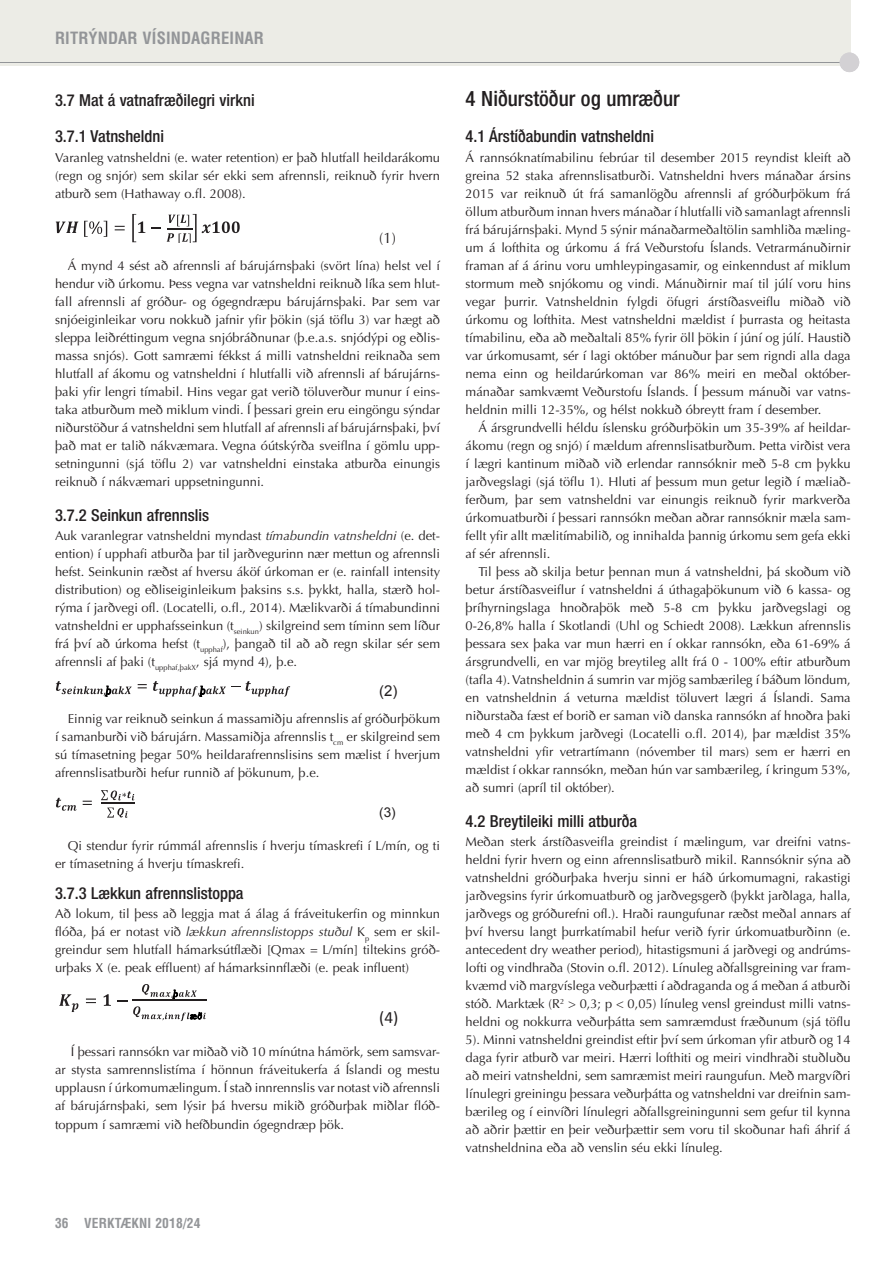
<style>
.page{position:relative;width:893px;height:1263px;background:#fff}
.page>*{position:absolute;margin:0;border:0;box-sizing:border-box;transform-origin:0 0}
.t1{font:500 condensed 21px "Helvetica Neue LT Std";color:#231f20}
.t2{font:17.25px "Calibri";color:#231f20}
.t3{font:500 condensed 16.5px/36px "Helvetica Neue LT Std";color:#231f20}
.t4{font:700 condensed 16.5px "Helvetica LT Std";letter-spacing:.01em;color:#939598}
.t5{font:15px "Optima";color:#231f20}
.t6{font:15px "Arial";color:#231f20}
.t7{font:700 condensed 13.5px "Helvetica LT Std";letter-spacing:.01em;color:#939598}
.t8{font:13.5px "Arial";color:#231f20}
.t9{font:12.9px/18px "Optima";color:#231f20;text-align:justify}
.s1{font-style:italic}
</style>
<div class="page">
<div style="left:0;top:0;width:850px;height:65px;background:#ecece6"></div>
<hr style="left:0;top:62px;width:850px;height:1px;background:#939598">
<div style="left:839px;top:53px;width:20px;height:19px;background:#d3d1d4;border-radius:50%"></div>
<svg style="left:56px;top:221px;width:22px;height:12px"></svg>
<svg style="left:84px;top:221px;width:23px;height:16px"></svg>
<svg style="left:115px;top:226px;width:10px;height:4px"></svg>
<svg style="left:132px;top:214px;width:13px;height:28px"></svg>
<svg style="left:151px;top:227px;width:10px;height:2px"></svg>
<svg style="left:167px;top:214px;width:29px;height:29px"></svg>
<svg style="left:202px;top:221px;width:38px;height:12px"></svg>
<svg style="left:56px;top:681px;width:76px;height:16px"></svg>
<svg style="left:138px;top:684px;width:9px;height:4px"></svg>
<svg style="left:153px;top:681px;width:137px;height:16px"></svg>
<svg style="left:56px;top:797px;width:21px;height:13px"></svg>
<svg style="left:83px;top:800px;width:9px;height:5px"></svg>
<svg style="left:101px;top:790px;width:33px;height:27px"></svg>
<svg style="left:59px;top:994px;width:19px;height:17px"></svg>
<svg style="left:86px;top:998px;width:10px;height:5px"></svg>
<svg style="left:103px;top:994px;width:7px;height:11px"></svg>
<svg style="left:117px;top:984px;width:89px;height:37px"></svg>
<p class="t4" style="left:55px;top:28px;width:210px">RITRÝNDAR VÍSINDAGREINAR</p>
<p class="t3" style="left:55px;top:82px;width:201px">3.7 Mat á vatnafræðilegri virkni<br>3.7.1 Vatnsheldni</p>
<p class="t9" style="left:55px;top:149px;width:386px">Varanleg vatnsheldni (e. water retention) er það hlutfall heildarákomu (regn og snjór) sem skilar sér ekki sem afrennsli, reiknuð fyrir hvern atburð sem (Hathaway o.fl. 2008).</p>
<p class="t5" style="left:379px;top:229px;width:18px">(1)</p>
<p class="t9" style="left:55px;top:257px;width:386px;text-indent:13px">Á mynd 4 sést að afrennsli af bárujárnsþaki (svört lína) helst vel í hendur við úrkomu. Þess vegna var vatnsheldni reiknuð líka sem hlut&shy;fall afrennsli af gróður- og ógegndræpu bárujárnsþaki. Þar sem var snjóeiginleikar voru nokkuð jafnir yfir þökin (sjá töflu 3) var hægt að sleppa leiðréttingum vegna snjóbráðnunar (þ.e.a.s. snjódýpi og eðlis&shy;massa snjós). Gott samræmi fékkst á milli vatnsheldni reiknaða sem hlutfall af ákomu og vatnsheldni í hlutfalli við afrennsli af bárujárns&shy;þaki yfir lengri tímabil. Hins vegar gat verið töluverður munur í eins&shy;taka atburðum með miklum vindi. Í þessari grein eru eingöngu sýndar niðurstöður á vatnsheldni sem hlutfall af afrennsli af bárujárnsþaki, því það mat er talið nákvæmara. Vegna óútskýrða sveiflna í gömlu upp&shy;setningunni (sjá töflu 2) var vatnsheldni einstaka atburða einungis reiknuð í nákvæmari uppsetningunni.</p>
<p class="t3" style="left:55px;top:496px;width:155px">3.7.2 Seinkun afrennslis</p>
<p class="t9" style="left:55px;top:527px;width:386px">Auk varanlegrar vatnsheldni myndast <span class="s1">tímabundin vatnsheldni</span> (e. det&shy;ention) í upphafi atburða þar til jarðvegurinn nær mettun og afrennsli hefst. Seinkunin ræðst af hversu áköf úrkoman er (e. rainfall intensity distribution) og eðliseiginleikum þaksins s.s. þykkt, halla, stærð hol&shy;rýma í jarðvegi ofl. (Locatelli, o.fl., 2014). Mælikvarði á tímabundinni vatnsheldni er upphafsseinkun (t<sub>seinkun</sub>) skilgreind sem tíminn sem líður frá því að úrkoma hefst (t<sub>upphaf</sub>), þangað til að að regn skilar sér sem afrennsli af þaki (t<sub>upphaf,þakX</sub>, sjá mynd 4), þ.e.</p>
<p class="t6" style="left:379px;top:681px;width:20px">(2)</p>
<p class="t9" style="left:55px;top:710px;width:386px;text-indent:13px">Einnig var reiknuð seinkun á massamiðju afrennslis af gróðurþökum í samanburði við bárujárn. Massamiðja afrennslis t<sub>cm</sub> er skilgreind sem sú tímasetning þegar 50% heildarafrennslisins sem mælist í hverjum afrennslisatburði hefur runnið af þökunum, þ.e.</p>
<p class="t8" style="left:379px;top:803px;width:18px">(3)</p>
<p class="t9" style="left:55px;top:837px;width:386px;text-indent:13px">Qi stendur fyrir rúmmál afrennslis í hverju tímaskrefi í L/mín, og ti er tímasetning á hverju tímaskrefi.</p>
<p class="t3" style="left:55px;top:874px;width:190px">3.7.3 Lækkun afrennslistoppa</p>
<p class="t9" style="left:55px;top:905px;width:386px">Að lokum, til þess að leggja mat á álag á fráveitukerfin og minnkun flóða, þá er notast við <span class="s1">lækkun afrennslistopps stuðul</span> K<sub>p</sub> sem er skil&shy;greindur sem hlutfall hámarksútflæði [Qmax = L/mín] tiltekins gróð&shy;urþaks X (e. peak effluent) af hámarksinnflæði (e. peak influent)</p>
<h2 class="t2" style="left:379px;top:1006px;width:21px">(4)</h2>
<p class="t9" style="left:55px;top:1043px;width:386px;text-indent:16px">Í þessari rannsókn var miðað við 10 mínútna hámörk, sem samsvar&shy;ar stysta samrennslistíma í hönnun fráveitukerfa á Íslandi og mestu upplausn í úrkomumælingum. Í stað innrennslis var notast við afrennsli af bárujárnsþaki, sem lýsir þá hversu mikið gróðurþak miðlar flóð&shy;toppum í samræmi við hefðbundin ógegndræp þök.</p>
<p class="t7" style="left:55px;top:1214px;width:147px">36 VERKTÆKNI 2018/24</p>
<h1 class="t1" style="left:465px;top:86px;width:215px">4 Niðurstöður og umræður</h1>
<p class="t3" style="left:465px;top:118px;width:190px">4.1 Árstíðabundin vatnsheldni</p>
<p class="t9" style="left:465px;top:149px;width:386px">Á rannsóknatímabilinu febrúar til desember 2015 reyndist kleift að greina 52 staka afrennslisatburði. Vatnsheldni hvers mánaðar ársins 2015 var reiknuð út frá samanlögðu afrennsli af gróðurþökum frá öllum atburðum innan hvers mánaðar í hlutfalli við samanlagt afrennsli frá bárujárnsþaki. Mynd 5 sýnir mánaðarmeðaltölin samhliða mæling&shy;um á lofthita og úrkomu á frá Veðurstofu Íslands. Vetrarmánuðirnir framan af á árinu voru umhleypingasamir, og einkenndust af miklum stormum með snjókomu og vindi. Mánuðirnir maí til júlí voru hins vegar þurrir. Vatnsheldnin fylgdi öfugri árstíðasveiflu miðað við úrkomu og lofthita. Mest vatnsheldni mældist í þurrasta og heitasta tímabilinu, eða að meðaltali 85% fyrir öll þökin í júní og júlí. Haustið var úrkomusamt, sér í lagi október mánuður þar sem rigndi alla daga nema einn og heildarúrkoman var 86% meiri en meðal október&shy;mánaðar samkvæmt Veðurstofu Íslands. Í þessum mánuði var vatns&shy;heldnin milli 12-35%, og hélst nokkuð óbreytt fram í desember.</p>
<p class="t9" style="left:465px;top:419px;width:386px;text-indent:13px">Á ársgrundvelli héldu íslensku gróðurþökin um 35-39% af heildar&shy;ákomu (regn og snjó) í mældum afrennslisatburðum. Þetta virðist vera í lægri kantinum miðað við erlendar rannsóknir með 5-8 cm þykku jarðvegslagi (sjá töflu 1). Hluti af þessum mun getur legið í mæliað&shy;ferðum, þar sem vatnsheldni var einungis reiknuð fyrir markverða úrkomuatburði í þessari rannsókn meðan aðrar rannsóknir mæla sam&shy;fellt yfir allt mælitímabilið, og innihalda þannig úrkomu sem gefa ekki af sér afrennsli.</p>
<p class="t9" style="left:465px;top:563px;width:386px;text-indent:13px">Til þess að skilja betur þennan mun á vatnsheldni, þá skoðum við betur árstíðasveiflur í vatnsheldni á úthagaþökunum við 6 kassa- og þríhyrningslaga hnoðraþök með 5-8 cm þykku jarðvegslagi og 0-26,8% halla í Skotlandi (Uhl og Schiedt 2008). Lækkun afrennslis þessara sex þaka var mun hærri en í okkar rannsókn, eða 61-69% á ársgrundvelli, en var mjög breytileg allt frá 0 - 100% eftir atburðum (tafla 4). Vatnsheldnin á sumrin var mjög sambærileg í báðum löndum, en vatnsheldnin á veturna mældist töluvert lægri á Íslandi. Sama niðurstaða fæst ef borið er saman við danska rannsókn af hnoðra þaki með 4 cm þykkum jarðvegi (Locatelli o.fl. 2014), þar mældist 35% vatnsheldni yfir vetrartímann (nóvember til mars) sem er hærri en mældist í okkar rannsókn, meðan hún var sambærileg, í kringum 53%, að sumri (apríl til október).</p>
<p class="t3" style="left:465px;top:802px;width:173px">4.2 Breytileiki milli atburða</p>
<p class="t9" style="left:465px;top:833px;width:386px">Meðan sterk árstíðasveifla greindist í mælingum, var dreifni vatns&shy;heldni fyrir hvern og einn afrennslisatburð mikil. Rannsóknir sýna að vatnsheldni gróðurþaka hverju sinni er háð úrkomumagni, rakastigi jarðvegsins fyrir úrkomuatburð og jarðvegsgerð (þykkt jarðlaga, halla, jarðvegs og gróðurefni ofl.). Hraði raungufunar ræðst meðal annars af því hversu langt þurrkatímabil hefur verið fyrir úrkomuatburðinn (e. antecedent dry weather period), hitastigsmuni á jarðvegi og andrúms&shy;lofti og vindhraða (Stovin o.fl. 2012). Línuleg aðfallsgreining var fram&shy;kvæmd við margvíslega veðurþætti í aðdraganda og á meðan á atburði stóð. Marktæk (R<sup>2</sup> &gt; 0,3; p &lt; 0,05) línuleg vensl greindust milli vatns&shy;heldni og nokkurra veðurþátta sem samræmdust fræðunum (sjá töflu 5). Minni vatnsheldni greindist eftir því sem úrkoman yfir atburð og 14 daga fyrir atburð var meiri. Hærri lofthiti og meiri vindhraði stuðluðu að meiri vatnsheldni, sem samræmist meiri raungufun. Með margvíðri línulegri greiningu þessara veðurþátta og vatnsheldni var dreifnin sam&shy;bærileg og í einvíðri línulegri aðfallsgreiningunni sem gefur til kynna að aðrir þættir en þeir veðurþættir sem voru til skoðunar hafi áhrif á vatnsheldnina eða að venslin séu ekki línuleg.</p>
</div>
